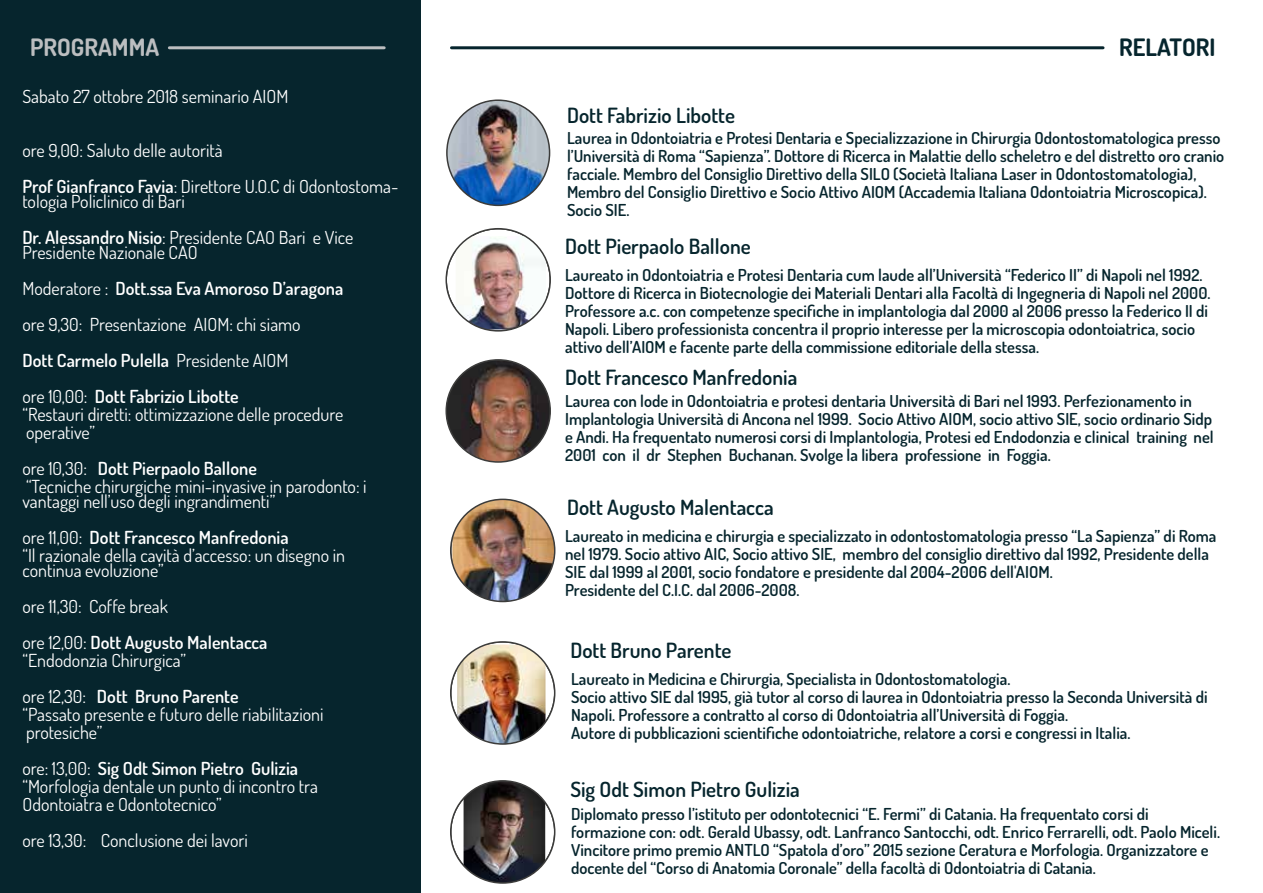
<style>
.page{position:relative;width:1263px;height:893px;background:#fff}
.page>*{position:absolute;margin:0;border:0;box-sizing:border-box;transform-origin:0 0}
.t1{font:700 24px "Dosis";color:#bcbec0}
.t2{font:700 24px "Dosis";color:#06252d}
.t3{font:600 21px "Dosis";color:#06252d}
.t4{font:18px/36px "Dosis";color:#fff}
.t5{font:600 16.5px/18px "Dosis";color:#06252d}
.s1{font-weight:600}
</style>
<div class="page">
<div style="left:0;top:0;width:421px;height:893px;background:#06252d"></div>
<hr style="left:169px;top:46px;width:215px;height:3px;background:#bcbec0">
<hr style="left:451px;top:46px;width:652px;height:3px;background:#06252d">
<svg style="left:448px;top:229px;width:102px;height:101px"></svg>
<img style="left:456px;top:236px;width:90px;height:93px">
<div style="left:445px;top:228px;width:106px;height:104px;border:2px solid #3c3c3b;border-radius:50%"></div>
<img style="left:447px;top:102px;width:103px;height:103px">
<div style="left:446px;top:99px;width:104px;height:107px;border:2px solid #3c3c3b;border-radius:50%"></div>
<img style="left:448px;top:360px;width:102px;height:102px">
<div style="left:445px;top:359px;width:106px;height:104px;border:2px solid #3c3c3b;border-radius:50%"></div>
<img style="left:452px;top:499px;width:103px;height:102px">
<div style="left:450px;top:499px;width:105px;height:103px;border:2px solid #3c3c3b;border-radius:50%"></div>
<svg style="left:451px;top:797px;width:104px;height:70px"></svg>
<img style="left:464px;top:781px;width:81px;height:102px">
<div style="left:450px;top:780px;width:105px;height:104px;border:2px solid #3c3c3b;border-radius:50%"></div>
<svg style="left:451px;top:642px;width:104px;height:82px"></svg>
<img style="left:457px;top:645px;width:88px;height:99px">
<div style="left:450px;top:641px;width:105px;height:104px;border:2px solid #3c3c3b;border-radius:50%"></div>
<h1 class="t1" style="left:30px;top:32px;width:131px">PROGRAMMA</h1>
<h1 class="t2" style="left:1119px;top:32px;width:98px">RELATORI</h1>
<p class="t4" style="left:22px;top:78px;width:268px">Sabato 27 ottobre 2018 seminario AIOM</p>
<p class="t4" style="left:22px;top:132px;width:378px">ore 9,00: Saluto delle autorità<br><span class="s1">Prof Gianfranco Favia</span>: Direttore U.O.C di Odontostoma-</p>
<p class="t4" style="left:22px;top:183px;width:332px">tologia Policlinico di Bari<br><span class="s1">Dr. Alessandro Nisio</span>: Presidente CAO Bari e Vice</p>
<p class="t4" style="left:22px;top:234px;width:322px">Presidente Nazionale CAO<br>Moderatore : <span class="s1">Dott.ssa Eva Amoroso D’aragona </span>ore 9,30: Presentazione AIOM: chi siamo<br><span class="s1">Dott Carmelo Pulella</span> Presidente AIOM<br>ore 10,00: <span class="s1">Dott Fabrizio Libotte</span></p>
<p class="t4" style="left:22px;top:405px;width:322px;line-height:18px">“Restauri diretti: ottimizzazione delle procedure operative”</p>
<p class="t4" style="left:22px;top:459px;width:346px;line-height:18px">ore 10,30: <span class="s1">Dott Pierpaolo Ballone<br></span>“Tecniche chirurgiche mini-invasive in parodonto: i</p>
<p class="t4" style="left:22px;top:483px;width:268px">vantaggi nell’uso degli ingrandimenti” ore 11,00: <span class="s1">Dott Francesco Manfredonia</span></p>
<p class="t4" style="left:22px;top:547px;width:324px;line-height:15px">“Il razionale della cavità d’accesso: un disegno in continua evoluzione”</p>
<p class="t4" style="left:22px;top:588px;width:247px">ore 11,30: Coffe break<br>ore 12,00: <span class="s1">Dott Augusto Malentacca</span></p>
<p class="t4" style="left:22px;top:642px;width:218px">“Endodonzia Chirurgica”<br>ore 12,30: <span class="s1">Dott Bruno Parente</span></p>
<p class="t4" style="left:22px;top:705px;width:303px;line-height:18px">“Passato presente e futuro delle riabilitazioni protesiche”</p>
<p class="t4" style="left:22px;top:759px;width:297px;line-height:18px">ore: 13,00: <span class="s1">Sig Odt Simon Pietro Gulizia </span>“Morfologia dentale un punto di incontro tra<br>Odontoiatra e Odontotecnico”</p>
<p class="t4" style="left:22px;top:822px;width:227px">ore 13,30: Conclusione dei lavori</p>
<p class="t3" style="left:567px;top:102px;width:169px">Dott Fabrizio Libotte</p>
<p class="t5" style="left:567px;top:128px;width:659px">Laurea in Odontoiatria e Protesi Dentaria e Specializzazione in Chirurgia Odontostomatologica presso l’Università di Roma “Sapienza”. Dottore di Ricerca in Malattie dello scheletro e del distretto oro cranio facciale. Membro del Consiglio Direttivo della SILO (Società Italiana Laser in Odontostomatologia), Membro del Consiglio Direttivo e Socio Attivo AIOM (Accademia Italiana Odontoiatria Microscopica).<br>Socio SIE.</p>
<p class="t3" style="left:565px;top:233px;width:187px">Dott Pierpaolo Ballone</p>
<p class="t5" style="left:565px;top:265px;width:647px">Laureato in Odontoiatria e Protesi Dentaria cum laude all’Università “Federico II” di Napoli nel 1992.<br>Dottore di Ricerca in Biotecnologie dei Materiali Dentari alla Facoltà di Ingegneria di Napoli nel 2000.<br>Professore a.c. con competenze specifiche in implantologia dal 2000 al 2006 presso la Federico II di Napoli. Libero professionista concentra il proprio interesse per la microscopia odontoiatrica, socio attivo dell’AIOM e facente parte della commissione editoriale della stessa.</p>
<p class="t3" style="left:565px;top:364px;width:234px">Dott Francesco Manfredonia</p>
<p class="t5" style="left:565px;top:391px;width:650px">Laurea con lode in Odontoiatria e protesi dentaria Università di Bari nel 1993. Perfezionamento in Implantologia Università di Ancona nel 1999. Socio Attivo AIOM, socio attivo SIE, socio ordinario Sidp e Andi. Ha frequentato numerosi corsi di Implantologia, Protesi ed Endodonzia e clinical training nel 2001 con il dr Stephen Buchanan. Svolge la libera professione in Foggia.</p>
<p class="t3" style="left:567px;top:494px;width:208px">Dott Augusto Malentacca</p>
<p class="t5" style="left:565px;top:527px;width:653px">Laureato in medicina e chirurgia e specializzato in odontostomatologia presso “La Sapienza” di Roma nel 1979. Socio attivo AIC, Socio attivo SIE, membro del consiglio direttivo dal 1992, Presidente della SIE dal 1999 al 2001, socio fondatore e presidente dal 2004-2006 dell'AIOM.<br>Presidente del C.I.C. dal 2006-2008.</p>
<p class="t3" style="left:570px;top:636px;width:163px">Dott Bruno Parente</p>
<p class="t5" style="left:571px;top:670px;width:638px">Laureato in Medicina e Chirurgia, Specialista in Odontostomatologia.<br>Socio attivo SIE dal 1995, già tutor al corso di laurea in Odontoiatria presso la Seconda Università di Napoli. Professore a contratto al corso di Odontoiatria all’Università di Foggia.<br>Autore di pubblicazioni scientifiche odontoiatriche, relatore a corsi e congressi in Italia.</p>
<p class="t3" style="left:570px;top:775px;width:231px">Sig Odt Simon Pietro Gulizia</p>
<p class="t5" style="left:571px;top:805px;width:650px">Diplomato presso l’istituto per odontotecnici “E. Fermi” di Catania. Ha frequentato corsi di formazione con: odt. Gerald Ubassy, odt. Lanfranco Santocchi, odt. Enrico Ferrarelli, odt. Paolo Miceli.<br>Vincitore primo premio ANTLO “Spatola d’oro” 2015 sezione Ceratura e Morfologia. Organizzatore e docente del “Corso di Anatomia Coronale” della facoltà di Odontoiatria di Catania.</p>
</div>
